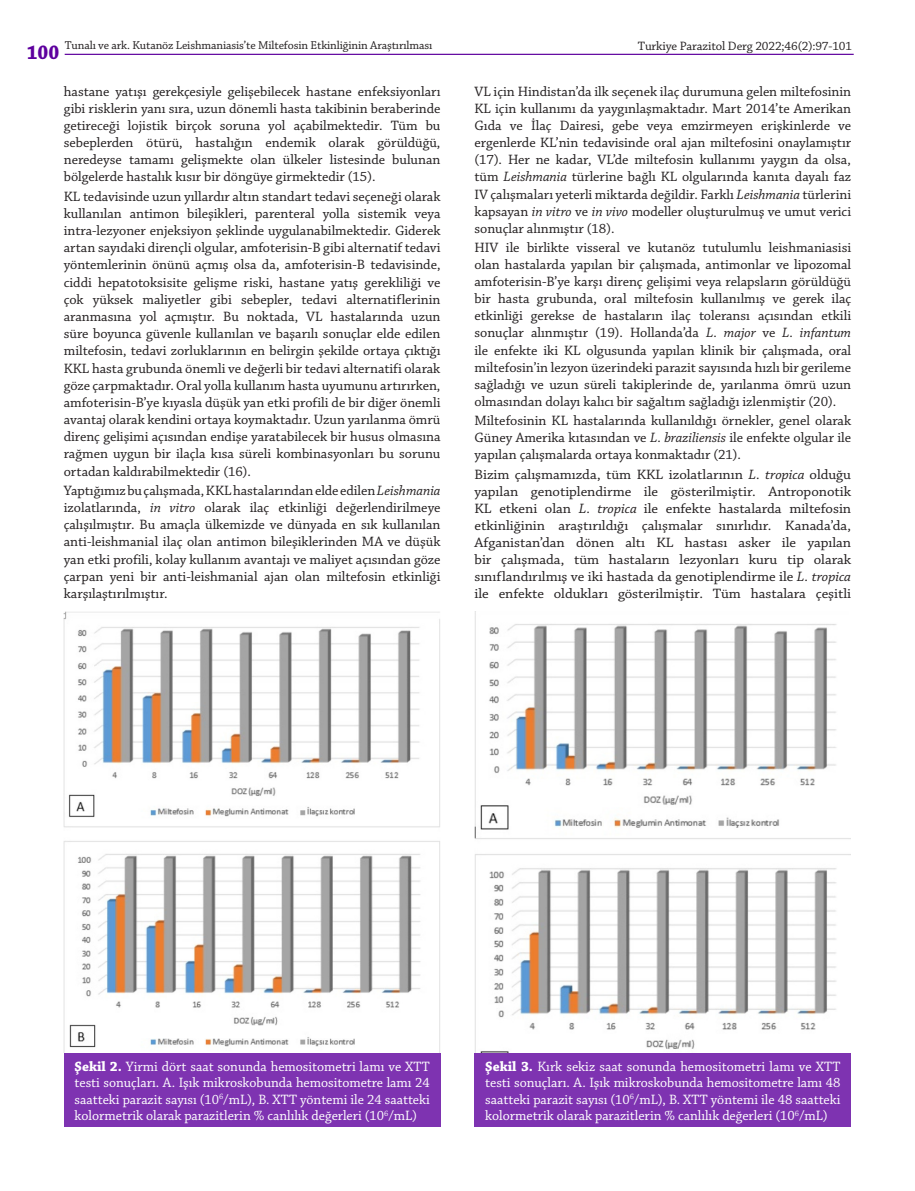
<style>
.page{position:relative;width:915px;height:1191px;background:#fff}
.page>*{position:absolute;margin:0;border:0;box-sizing:border-box;transform-origin:0 0}
.t1{font:700 21px "Chaparral Pro";color:#5e009e;scale:.92 1}
.YAZI{font:14.25px/17.1px "Chaparral Pro";letter-spacing:-.005em;color:#231f20;text-align:justify}
.RESIM-ALTI{font:14.25px/16.5px "Chaparral Pro";color:#fff;text-align:justify}
.YAZI-2{font:14.25px/17.1px "Chaparral Pro";letter-spacing:-.005em;color:#231f20;text-align:justify;scale:1.04 1}
.t2{font:12.75px "Chaparral Pro";letter-spacing:-.01em;color:#231f20}
.t3{font:12px "Chaparral Pro";letter-spacing:-.01em;color:#231f20}
.s1{font-style:italic}
.s2{font-weight:700}
</style>
<div class="page">
<hr style="left:65px;top:54px;width:788px;height:1px;background:#5e009e">
<div style="left:64px;top:1053px;width:376px;height:74px;background:#7e33b1"></div>
<img style="left:64px;top:611px;width:376px;height:441px">
<div style="left:474px;top:1053px;width:376px;height:74px;background:#7e33b1"></div>
<img style="left:474px;top:611px;width:376px;height:441px">
<p class="t3" style="left:65px;top:39px;width:369px">Tunalı ve ark. Kutanöz Leishmaniasis’te Miltefosin Etkinliğinin Araştırılması</p>
<p class="t2" style="left:637px;top:39px;width:216px">Turkiye Parazitol Derg 2022;46(2):97-101</p>
<h1 class="t1" style="left:27px;top:40px;width:37px">100</h1>
<p class="YAZI" style="left:64px;top:83px;width:378px">hastane yatışı gerekçesiyle gelişebilecek hastane enfeksiyonları gibi risklerin yanı sıra, uzun dönemli hasta takibinin beraberinde getireceği lojistik birçok soruna yol açabilmektedir. Tüm bu sebeplerden ötürü, hastalığın endemik olarak görüldüğü, neredeyse tamamı gelişmekte olan ülkeler listesinde bulunan bölgelerde hastalık kısır bir döngüye girmektedir (15).</p>
<p class="YAZI" style="left:64px;top:188px;width:378px">KL tedavisinde uzun yıllardır altın standart tedavi seçeneği olarak kullanılan antimon bileşikleri, parenteral yolla sistemik veya intra-lezyoner enjeksiyon şeklinde uygulanabilmektedir. Giderek artan sayıdaki dirençli olgular, amfoterisin-B gibi alternatif tedavi yöntemlerinin önünü açmış olsa da, amfoterisin-B tedavisinde, ciddi hepatotoksisite gelişme riski, hastane yatış gerekliliği ve çok yüksek maliyetler gibi sebepler, tedavi alternatiflerinin aranmasına yol açmıştır. Bu noktada, VL hastalarında uzun süre boyunca güvenle kullanılan ve başarılı sonuçlar elde edilen miltefosin, tedavi zorluklarının en belirgin şekilde ortaya çıktığı KKL hasta grubunda önemli ve değerli bir tedavi alternatifi olarak göze çarpmaktadır. Oral yolla kullanım hasta uyumunu artırırken, amfoterisin-B’ye kıyasla düşük yan etki profili de bir diğer önemli avantaj olarak kendini ortaya koymaktadır. Uzun yarılanma ömrü direnç gelişimi açısından endişe yaratabilecek bir husus olmasına rağmen uygun bir ilaçla kısa süreli kombinasyonları bu sorunu ortadan kaldırabilmektedir (16).</p>
<p class="YAZI" style="left:64px;top:482px;width:378px">Yaptığımız bu çalışmada, KKL hastalarından elde edilen <span class="s1">Leishmania </span>izolatlarında, <span class="s1">in vitro</span> olarak ilaç etkinliği değerlendirilmeye çalışılmıştır. Bu amaçla ülkemizde ve dünyada en sık kullanılan anti-leishmanial ilaç olan antimon bileşiklerinden MA ve düşük yan etki profili, kolay kullanım avantajı ve maliyet açısından göze çarpan yeni bir anti-leishmanial ajan olan miltefosin etkinliği karşılaştırılmıştır.</p>
<p class="YAZI" style="left:474px;top:83px;width:378px">VL için Hindistan’da ilk seçenek ilaç durumuna gelen miltefosinin KL için kullanımı da yaygınlaşmaktadır. Mart 2014’te Amerikan Gıda ve İlaç Dairesi, gebe veya emzirmeyen erişkinlerde ve ergenlerde KL’nin tedavisinde oral ajan miltefosini onaylamıştır (17). Her ne kadar, VL’de miltefosin kullanımı yaygın da olsa, tüm <span class="s1">Leishmania</span> türlerine bağlı KL olgularında kanıta dayalı faz IV çalışmaları yeterli miktarda değildir. Farklı <span class="s1">Leishmania</span> türlerini kapsayan <span class="s1">in vitro</span> ve <span class="s1">in vivo</span> modeller oluşturulmuş ve umut verici sonuçlar alınmıştır (18).</p>
<p class="YAZI" style="left:474px;top:239px;width:378px">HIV ile birlikte visseral ve kutanöz tutulumlu leishmaniasisi olan hastalarda yapılan bir çalışmada, antimonlar ve lipozomal amfoterisin-B’ye karşı direnç gelişimi veya relapsların görüldüğü bir hasta grubunda, oral miltefosin kullanılmış ve gerek ilaç etkinliği gerekse de hastaların ilaç toleransı açısından etkili sonuçlar alınmıştır (19). Hollanda’da <span class="s1">L. major</span> ve <span class="s1">L. infantum </span>ile enfekte iki KL olgusunda yapılan klinik bir çalışmada, oral miltefosin’in lezyon üzerindeki parazit sayısında hızlı bir gerileme sağladığı ve uzun süreli takiplerinde de, yarılanma ömrü uzun olmasından dolayı kalıcı bir sağaltım sağladığı izlenmiştir (20).</p>
<p class="YAZI" style="left:474px;top:412px;width:378px">Miltefosinin KL hastalarında kullanıldığı örnekler, genel olarak Güney Amerika kıtasından ve <span class="s1">L. braziliensis</span> ile enfekte olgular ile yapılan çalışmalarda ortaya konmaktadır (21).</p>
<p class="YAZI-2" style="left:474px;top:466px;width:363px">Bizim çalışmamızda, tüm KKL izolatlarının <span class="s1">L. tropica</span> olduğu yapılan genotiplendirme ile gösterilmiştir. Antroponotik KL etkeni olan <span class="s1">L. tropica</span> ile enfekte hastalarda miltefosin etkinliğinin araştırıldığı çalışmalar sınırlıdır. Kanada’da, Afganistan’dan dönen altı KL hastası asker ile yapılan bir çalışmada, tüm hastaların lezyonları kuru tip olarak sınıflandırılmış ve iki hastada da genotiplendirme ile <span class="s1">L. tropica </span>ile enfekte oldukları gösterilmiştir. Tüm hastalara çeşitli</p>
<p class="RESIM-ALTI" style="left:75px;top:1058px;width:356px"><span class="s2">Şekil 2.</span> Yirmi dört saat sonunda hemositometri lamı ve XTT testi sonuçları. A. Işık mikroskobunda hemositometre lamı 24 saatteki parazit sayısı (10<sup>6</sup>/mL), B. XTT yöntemi ile 24 saatteki kolormetrik olarak parazitlerin % canlılık değerleri (10<sup>6</sup>/mL)</p>
<p class="RESIM-ALTI" style="left:485px;top:1058px;width:356px"><span class="s2">Şekil 3.</span> Kırk sekiz saat sonunda hemositometri lamı ve XTT testi sonuçları. A. Işık mikroskobunda hemositometre lamı 48 saatteki parazit sayısı (10<sup>6</sup>/mL), B. XTT yöntemi ile 48 saatteki kolormetrik olarak parazitlerin % canlılık değerleri (10<sup>6</sup>/mL)</p>
</div>
